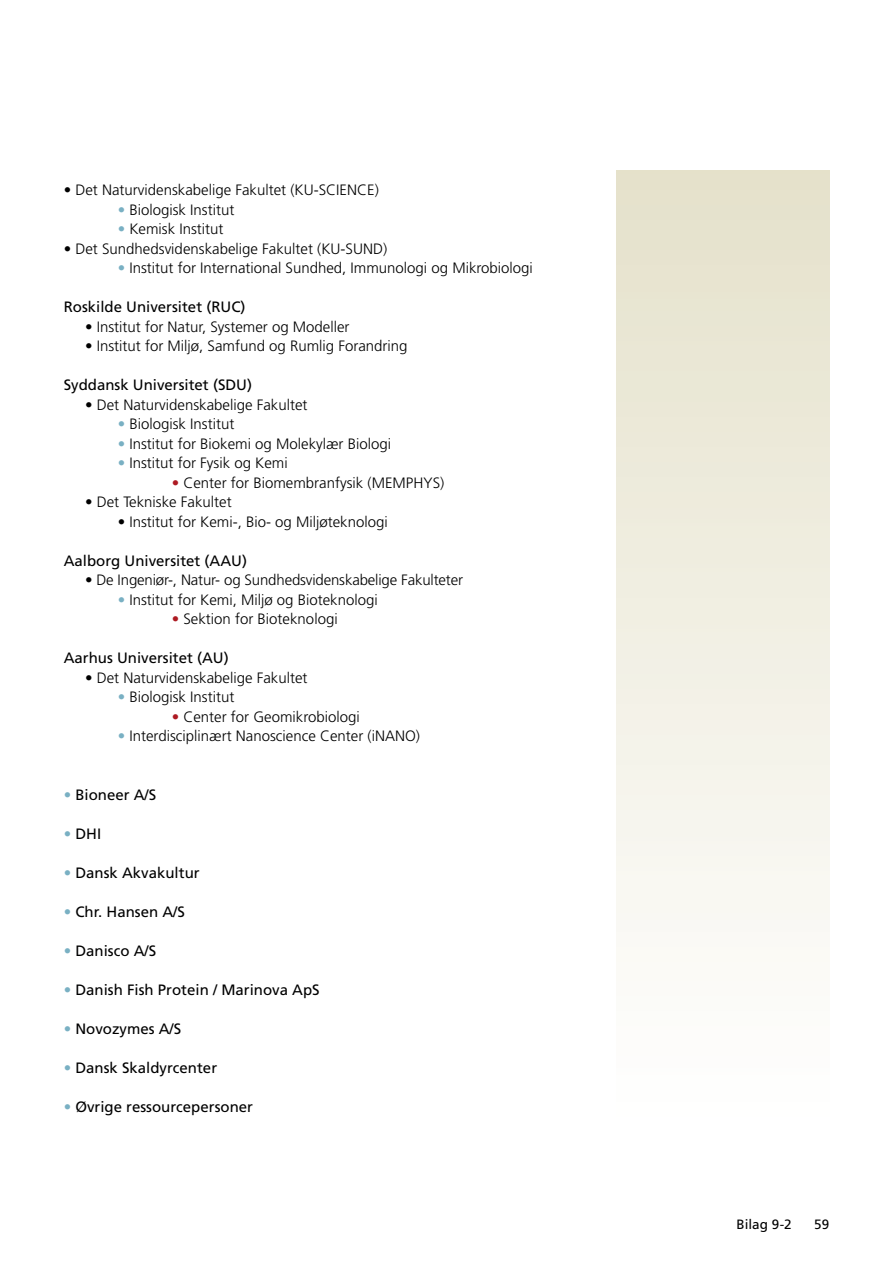
<style>
.page{position:relative;width:893px;height:1263px;background:#fff}
.page>*{position:absolute;margin:0;border:0;box-sizing:border-box;transform-origin:0 0}
.t1{font:300 15px "Frutiger LT Std";color:#000}
.t2{font:15px "Frutiger LT Std";color:#000}
.t3{font:13.5px "Frutiger LT Std";color:#000}
.s1{color:#79b0c3}
.s2{color:#ad1a22}
</style>
<div class="page">
<div style="left:617px;top:170px;width:212px;height:965px;background:linear-gradient(to bottom,#e4e1ca,#fff)"></div>
<p class="t1" style="left:64px;top:181px;width:317px">• Det Naturvidenskabelige Fakultet (KU-SCIENCE)</p>
<p class="t1" style="left:118px;top:201px;width:118px"><span class="s1">•</span> Biologisk Institut</p>
<p class="t1" style="left:118px;top:220px;width:107px"><span class="s1">•</span> Kemisk Institut</p>
<p class="t1" style="left:64px;top:240px;width:325px">• Det Sundhedsvidenskabelige Fakultet (KU-SUND)</p>
<p class="t1" style="left:118px;top:259px;width:417px"><span class="s1">•</span> Institut for International Sundhed, Immunologi og Mikrobiologi</p>
<p class="t2" style="left:64px;top:298px;width:183px">Roskilde Universitet (RUC)</p>
<p class="t1" style="left:85px;top:318px;width:266px">• Institut for Natur, Systemer og Modeller</p>
<p class="t1" style="left:85px;top:337px;width:324px">• Institut for Miljø, Samfund og Rumlig Forandring</p>
<p class="t2" style="left:64px;top:376px;width:190px">Syddansk Universitet (SDU)</p>
<p class="t1" style="left:85px;top:396px;width:224px">• Det Naturvidenskabelige Fakultet</p>
<p class="t1" style="left:118px;top:415px;width:118px"><span class="s1">•</span> Biologisk Institut</p>
<p class="t1" style="left:118px;top:435px;width:275px"><span class="s1">•</span> Institut for Biokemi og Molekylær Biologi</p>
<p class="t1" style="left:118px;top:454px;width:171px"><span class="s1">•</span> Institut for Fysik og Kemi</p>
<p class="t1" style="left:172px;top:474px;width:274px"><span class="s2">•</span> Center for Biomembranfysik (MEMPHYS)</p>
<p class="t1" style="left:85px;top:493px;width:148px">• Det Tekniske Fakultet</p>
<p class="t1" style="left:118px;top:513px;width:272px">• Institut for Kemi-, Bio- og Miljøteknologi</p>
<p class="t2" style="left:64px;top:551px;width:185px">Aalborg Universitet (AAU)</p>
<p class="t1" style="left:85px;top:571px;width:380px">• De Ingeniør-, Natur- og Sundhedsvidenskabelige Fakulteter</p>
<p class="t1" style="left:118px;top:591px;width:262px"><span class="s1">•</span> Institut for Kemi, Miljø og Bioteknologi</p>
<p class="t1" style="left:172px;top:610px;width:167px"><span class="s2">•</span> Sektion for Bioteknologi</p>
<p class="t2" style="left:64px;top:649px;width:167px">Aarhus Universitet (AU)</p>
<p class="t1" style="left:85px;top:669px;width:224px">• Det Naturvidenskabelige Fakultet</p>
<p class="t1" style="left:118px;top:688px;width:118px"><span class="s1">•</span> Biologisk Institut</p>
<p class="t1" style="left:172px;top:708px;width:190px"><span class="s2">•</span> Center for Geomikrobiologi</p>
<p class="t1" style="left:118px;top:727px;width:304px"><span class="s1">•</span> Interdisciplinært Nanoscience Center (iNANO)</p>
<p class="t2" style="left:64px;top:785px;width:94px"><span class="s1">•</span> Bioneer A/S</p>
<p class="t2" style="left:64px;top:824px;width:39px"><span class="s1">•</span> DHI</p>
<p class="t2" style="left:64px;top:863px;width:137px"><span class="s1">•</span> Dansk Akvakultur</p>
<p class="t2" style="left:64px;top:902px;width:123px"><span class="s1">•</span> Chr. Hansen A/S</p>
<p class="t2" style="left:64px;top:941px;width:94px"><span class="s1">•</span> Danisco A/S</p>
<p class="t2" style="left:64px;top:980px;width:257px"><span class="s1">•</span> Danish Fish Protein / Marinova ApS</p>
<p class="t2" style="left:64px;top:1019px;width:119px"><span class="s1">•</span> Novozymes A/S</p>
<p class="t2" style="left:64px;top:1058px;width:155px"><span class="s1">•</span> Dansk Skaldyrcenter</p>
<p class="t2" style="left:64px;top:1097px;width:191px"><span class="s1">•</span> Øvrige ressourcepersoner</p>
<p class="t3" style="left:736px;top:1216px;width:57px">Bilag 9-2</p>
<p class="t3" style="left:814px;top:1216px;width:16px">59</p>
</div>
